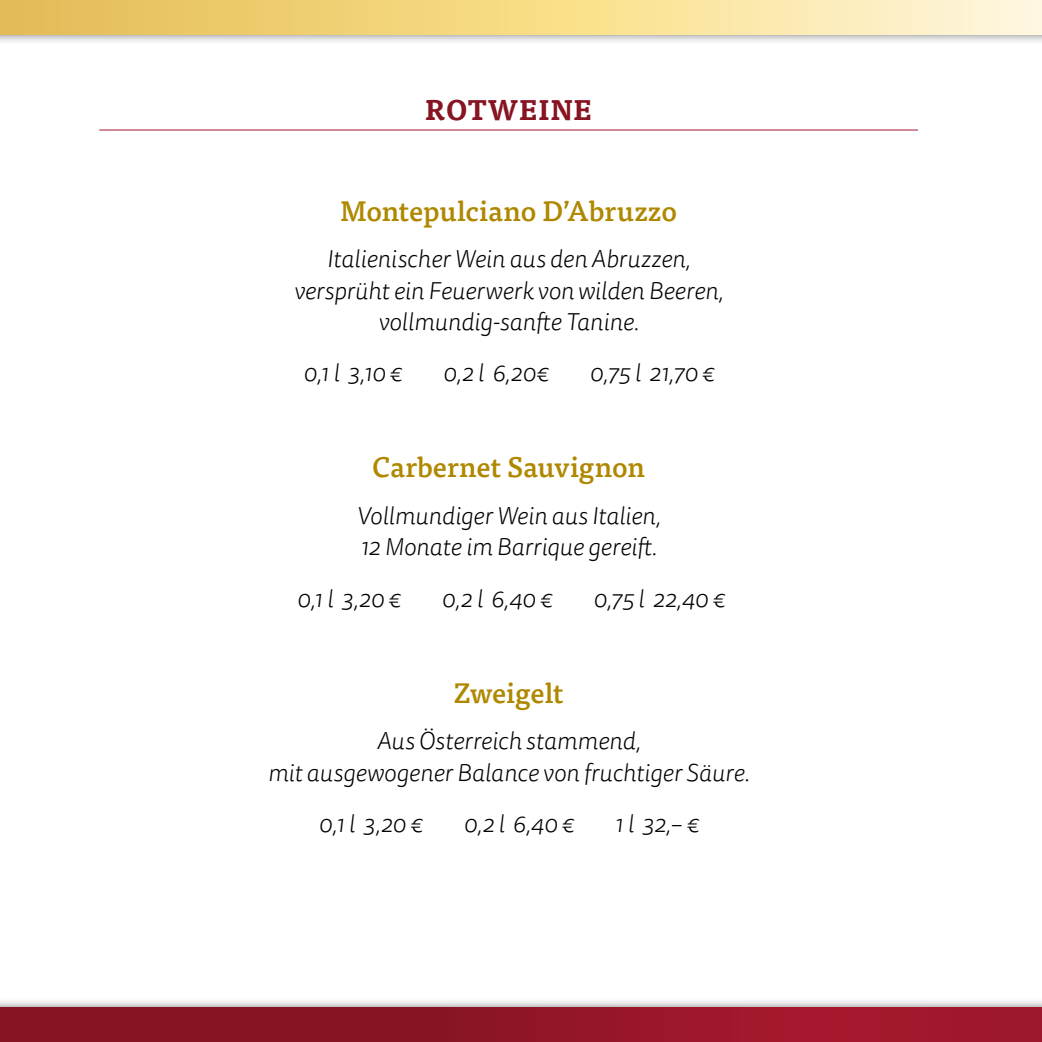
<style>
.page{position:relative;width:1042px;height:1042px;background:#fff}
.page>*{position:absolute;margin:0;border:0;box-sizing:border-box;transform-origin:0 0}
.Wein_Name{font:500 28px "Tisa Pro";letter-spacing:-.005em;color:#af8800}
.Wein_Sorte{font:700 28px "Tisa Pro";letter-spacing:.01em;color:#871422}
.Wein_Beschreibung{font:italic 300 24.5px/31.5px "Tisa Sans Pro";letter-spacing:-.005em;color:#000;text-align:center}
</style>
<div class="page">
<div style="left:0;top:0;width:1042px;height:45px;background:#000;opacity:.51"></div>
<div style="left:0;top:0;width:1042px;height:35px;background:linear-gradient(to right,#e6bc4b,#fff9d4)"></div>
<div style="left:0;top:997px;width:1042px;height:45px;background:#000;opacity:.51"></div>
<div style="left:0;top:1007px;width:1042px;height:35px;background:linear-gradient(to right,#80131f,#a6182d)"></div>
<hr style="left:99px;top:130px;width:819px;height:1px;background:#a8182e">
<p class="Wein_Sorte" style="left:425px;top:87px;width:169px">ROTWEINE</p>
<p class="Wein_Name" style="left:340px;top:189px;width:338px">Montepulciano D’Abruzzo</p>
<p class="Wein_Beschreibung" style="left:294px;top:244px;width:431px">Italienischer Wein aus den Abruzzen, versprüht ein Feuerwerk von wilden Beeren, vollmundig-sanfte Tanine.</p>
<p class="Wein_Beschreibung" style="left:303px;top:358px;width:100px">0,1 l 3,10 €</p>
<p class="Wein_Beschreibung" style="left:443px;top:358px;width:107px">0,2 l 6,20€</p>
<p class="Wein_Beschreibung" style="left:589px;top:358px;width:126px">0,75 l 21,70 €</p>
<p class="Wein_Name" style="left:372px;top:446px;width:274px">Carbernet Sauvignon</p>
<p class="Wein_Beschreibung" style="left:357px;top:500px;width:305px;text-align:left">Vollmundiger Wein aus Italien,<br>12 Monate im Barrique gereift.</p>
<p class="Wein_Beschreibung" style="left:297px;top:583px;width:105px">0,1 l 3,20 €</p>
<p class="Wein_Beschreibung" style="left:441px;top:583px;width:112px">0,2 l 6,40 €</p>
<p class="Wein_Beschreibung" style="left:593px;top:583px;width:133px">0,75 l 22,40 €</p>
<p class="Wein_Name" style="left:454px;top:671px;width:111px">Zweigelt</p>
<p class="Wein_Beschreibung" style="left:268px;top:726px;width:483px">Aus Österreich stammend,<br>mit ausgewogener Balance von fruchtiger Säure.</p>
<p class="Wein_Beschreibung" style="left:319px;top:808px;width:105px">0,1 l 3,20 €</p>
<p class="Wein_Beschreibung" style="left:463px;top:808px;width:112px">0,2 l 6,40 €</p>
<p class="Wein_Beschreibung" style="left:615px;top:808px;width:85px">1 l 32,– €</p>
</div>
